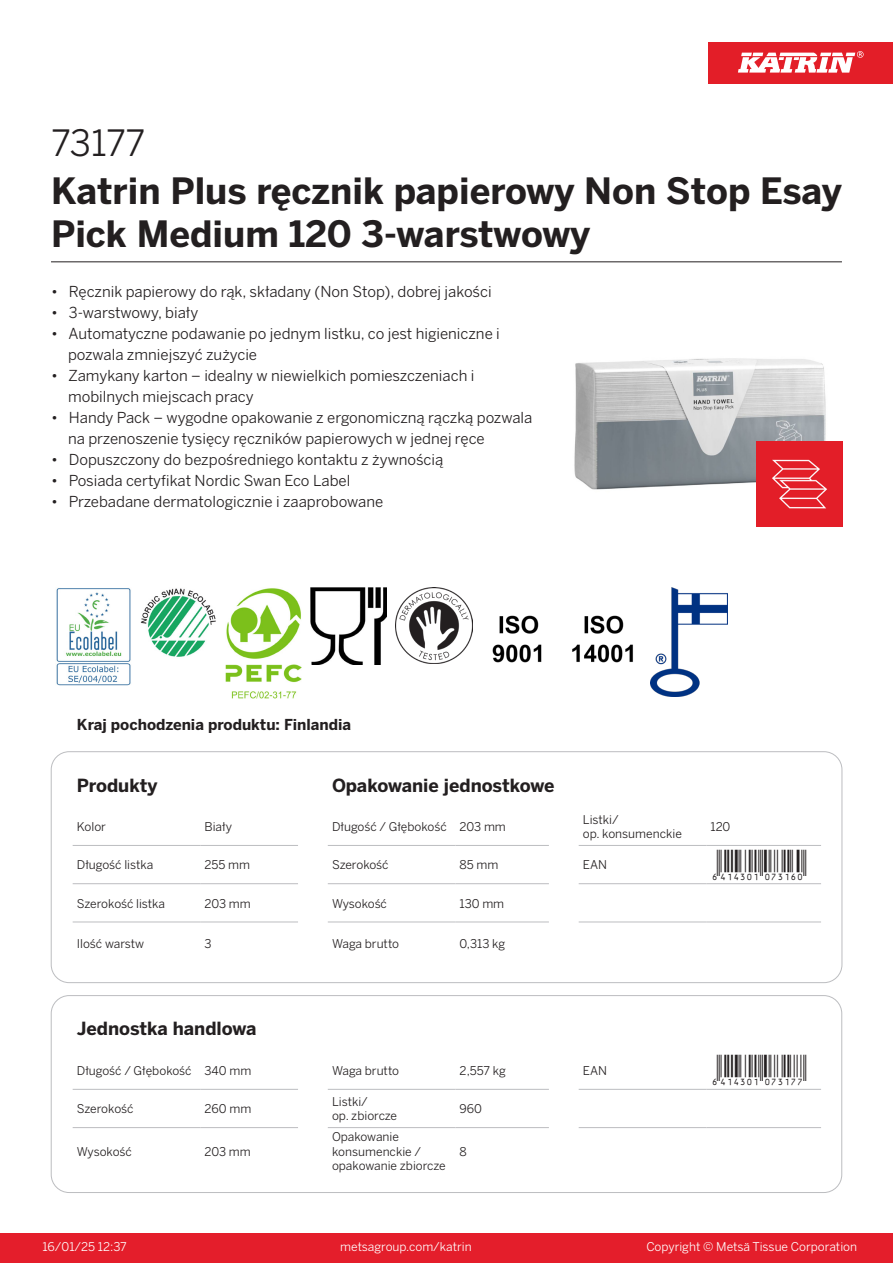
<style>
.page{position:relative;width:893px;height:1263px;background:#fff}
.page>*{position:absolute;margin:0;border:0;box-sizing:border-box;transform-origin:0 0}
.Product_Name{font:700 36px/43.2px "Benton Sans";color:#231f20}
.External_material_co{font:36px "Benton Sans";letter-spacing:-.01em;color:#231f20}
.T_EAN{font:30px "Viisas EAN Matala";color:#231f20}
.T_TableHeader{font:700 18px "Benton Sans";color:#231f20}
.MarketingBullets{font:15px/21px "Benton Sans";color:#231f20}
.Country_of_Origin{font:700 15px "Benton Sans";color:#231f20}
.T_TableBody{font:12px/14.4px "Benton Sans";color:#231f20}
.t1{font:12px "Benton Sans";color:#fff}
</style>
<div class="page">
<div style="left:0;top:1233px;width:893px;height:30px;background:#e41e2b"></div>
<div style="left:708px;top:43px;width:185px;height:41px;background:#e31e28"></div>
<svg style="left:738px;top:51px;width:126px;height:22px"></svg>
<hr style="left:73px;top:845px;width:127px;height:1px;background:#bcbdc0">
<hr style="left:200px;top:845px;width:98px;height:1px;background:#bcbdc0">
<hr style="left:328px;top:845px;width:127px;height:1px;background:#bcbdc0">
<hr style="left:455px;top:845px;width:94px;height:1px;background:#bcbdc0">
<hr style="left:579px;top:845px;width:127px;height:1px;background:#bcbdc0">
<hr style="left:706px;top:845px;width:115px;height:1px;background:#bcbdc0">
<hr style="left:73px;top:883px;width:127px;height:1px;background:#bcbdc0">
<hr style="left:200px;top:883px;width:98px;height:1px;background:#bcbdc0">
<hr style="left:328px;top:883px;width:127px;height:1px;background:#bcbdc0">
<hr style="left:455px;top:883px;width:94px;height:1px;background:#bcbdc0">
<hr style="left:579px;top:883px;width:127px;height:1px;background:#bcbdc0">
<hr style="left:706px;top:883px;width:115px;height:1px;background:#bcbdc0">
<hr style="left:73px;top:922px;width:127px;height:1px;background:#bcbdc0">
<hr style="left:200px;top:922px;width:98px;height:1px;background:#bcbdc0">
<hr style="left:328px;top:922px;width:127px;height:1px;background:#bcbdc0">
<hr style="left:455px;top:922px;width:94px;height:1px;background:#bcbdc0">
<hr style="left:579px;top:922px;width:127px;height:1px;background:#bcbdc0">
<hr style="left:706px;top:922px;width:115px;height:1px;background:#bcbdc0">
<div style="left:51px;top:751px;width:791px;height:232px;border:1px solid #bcbdc0;border-radius:18px"></div>
<hr style="left:73px;top:1089px;width:127px;height:1px;background:#bcbdc0">
<hr style="left:200px;top:1089px;width:98px;height:1px;background:#bcbdc0">
<hr style="left:328px;top:1089px;width:127px;height:1px;background:#bcbdc0">
<hr style="left:455px;top:1089px;width:94px;height:1px;background:#bcbdc0">
<hr style="left:579px;top:1089px;width:127px;height:1px;background:#bcbdc0">
<hr style="left:706px;top:1089px;width:115px;height:1px;background:#bcbdc0">
<hr style="left:73px;top:1127px;width:127px;height:1px;background:#bcbdc0">
<hr style="left:200px;top:1127px;width:98px;height:1px;background:#bcbdc0">
<hr style="left:328px;top:1127px;width:127px;height:1px;background:#bcbdc0">
<hr style="left:455px;top:1127px;width:94px;height:1px;background:#bcbdc0">
<hr style="left:579px;top:1127px;width:127px;height:1px;background:#bcbdc0">
<hr style="left:706px;top:1127px;width:115px;height:1px;background:#bcbdc0">
<div style="left:51px;top:995px;width:791px;height:198px;border:1px solid #bcbdc0;border-radius:18px"></div>
<img style="left:574px;top:358px;width:264px;height:169px">
<img style="left:56px;top:588px;width:75px;height:98px">
<img style="left:140px;top:588px;width:76px;height:69px">
<img style="left:225px;top:588px;width:77px;height:111px">
<img style="left:310px;top:587px;width:77px;height:77px">
<img style="left:395px;top:587px;width:77px;height:77px">
<img style="left:492px;top:615px;width:50px;height:48px">
<img style="left:572px;top:615px;width:61px;height:48px">
<img style="left:651px;top:587px;width:76px;height:110px">
<img style="left:757px;top:442px;width:85px;height:85px">
<hr style="left:51px;top:261px;width:791px;height:1px;background:#231f20">
<p class="External_material_co" style="left:51px;top:121px;width:96px">73177</p>
<p class="Product_Name" style="left:51px;top:170px;width:792px">Katrin Plus ręcznik papierowy Non Stop Esay<br>Pick Medium 120 3-warstwowy</p>
<p class="MarketingBullets" style="left:51px;top:281px;width:442px">• Ręcznik papierowy do rąk, składany (Non Stop), dobrej jakości</p>
<p class="MarketingBullets" style="left:51px;top:302px;width:149px">• 3-warstwowy, biały</p>
<p class="MarketingBullets" style="left:68px;top:323px;width:433px;text-indent:-17px">• Automatyczne podawanie po jednym listku, co jest higieniczne i pozwala zmniejszyć zużycie</p>
<p class="MarketingBullets" style="left:68px;top:365px;width:408px;text-indent:-17px">• Zamykany karton – idealny w niewielkich pomieszczeniach i mobilnych miejscach pracy</p>
<p class="MarketingBullets" style="left:68px;top:407px;width:466px;text-indent:-17px">• Handy Pack – wygodne opakowanie z ergonomiczną rączką pozwala na przenoszenie tysięcy ręczników papierowych w jednej ręce</p>
<p class="MarketingBullets" style="left:51px;top:449px;width:394px">• Dopuszczony do bezpośredniego kontaktu z żywnością</p>
<p class="MarketingBullets" style="left:51px;top:470px;width:301px">• Posiada certyfikat Nordic Swan Eco Label</p>
<p class="MarketingBullets" style="left:51px;top:491px;width:334px">• Przebadane dermatologicznie i zaaprobowane</p>
<p class="Country_of_Origin" style="left:77px;top:715px;width:276px">Kraj pochodzenia produktu: Finlandia</p>
<p class="T_TableHeader" style="left:77px;top:774px;width:82px">Produkty</p>
<p class="T_TableHeader" style="left:332px;top:774px;width:224px">Opakowanie jednostkowe</p>
<p class="T_TableBody" style="left:77px;top:819px;width:31px">Kolor</p>
<p class="T_TableBody" style="left:204px;top:819px;width:29px">Biały</p>
<p class="T_TableBody" style="left:332px;top:819px;width:116px">Długość / Głębokość</p>
<p class="T_TableBody" style="left:460px;top:819px;width:48px">203 mm</p>
<p class="T_TableBody" style="left:583px;top:812px;width:37px">Listki/</p>
<p class="T_TableBody" style="left:583px;top:827px;width:100px">op. konsumenckie</p>
<p class="T_TableBody" style="left:710px;top:819px;width:21px">120</p>
<p class="T_TableBody" style="left:77px;top:858px;width:78px">Długość listka</p>
<p class="T_TableBody" style="left:204px;top:858px;width:47px">255 mm</p>
<p class="T_TableBody" style="left:332px;top:858px;width:58px">Szerokość</p>
<p class="T_TableBody" style="left:460px;top:858px;width:40px">85 mm</p>
<p class="T_TableBody" style="left:583px;top:858px;width:26px">EAN</p>
<p class="T_EAN" style="left:710px;top:849px;width:97px">*6414301073160*</p>
<p class="T_TableBody" style="left:77px;top:896px;width:90px">Szerokość listka</p>
<p class="T_TableBody" style="left:204px;top:896px;width:48px">203 mm</p>
<p class="T_TableBody" style="left:332px;top:896px;width:56px">Wysokość</p>
<p class="T_TableBody" style="left:460px;top:896px;width:46px">130 mm</p>
<p class="T_TableBody" style="left:77px;top:936px;width:69px">Ilość warstw</p>
<p class="T_TableBody" style="left:204px;top:936px;width:9px">3</p>
<p class="T_TableBody" style="left:332px;top:936px;width:69px">Waga brutto</p>
<p class="T_TableBody" style="left:460px;top:936px;width:47px">0,313 kg</p>
<p class="T_TableHeader" style="left:77px;top:1017px;width:181px">Jednostka handlowa</p>
<p class="T_TableBody" style="left:77px;top:1063px;width:116px">Długość / Głębokość</p>
<p class="T_TableBody" style="left:204px;top:1063px;width:48px">340 mm</p>
<p class="T_TableBody" style="left:332px;top:1063px;width:69px">Waga brutto</p>
<p class="T_TableBody" style="left:460px;top:1063px;width:48px">2,557 kg</p>
<p class="T_TableBody" style="left:583px;top:1063px;width:26px">EAN</p>
<p class="T_EAN" style="left:710px;top:1055px;width:97px">*6414301073177*</p>
<p class="T_TableBody" style="left:77px;top:1102px;width:58px">Szerokość</p>
<p class="T_TableBody" style="left:204px;top:1102px;width:48px">260 mm</p>
<p class="T_TableBody" style="left:332px;top:1094px;width:37px">Listki/</p>
<p class="T_TableBody" style="left:332px;top:1109px;width:67px">op. zbiorcze</p>
<p class="T_TableBody" style="left:460px;top:1102px;width:24px">960</p>
<p class="T_TableBody" style="left:77px;top:1144px;width:56px">Wysokość</p>
<p class="T_TableBody" style="left:204px;top:1144px;width:48px">203 mm</p>
<p class="T_TableBody" style="left:332px;top:1130px;width:115px">Opakowanie konsumenckie / opakowanie zbiorcze</p>
<p class="T_TableBody" style="left:460px;top:1144px;width:9px">8</p>
<p class="t1" style="left:43px;top:1239px;width:86px">16/01/25 12:37</p>
<p class="t1" style="left:340px;top:1239px;width:133px">metsagroup.com/katrin</p>
<p class="t1" style="left:646px;top:1239px;width:212px">Copyright © Metsä Tissue Corporation</p>
</div>
